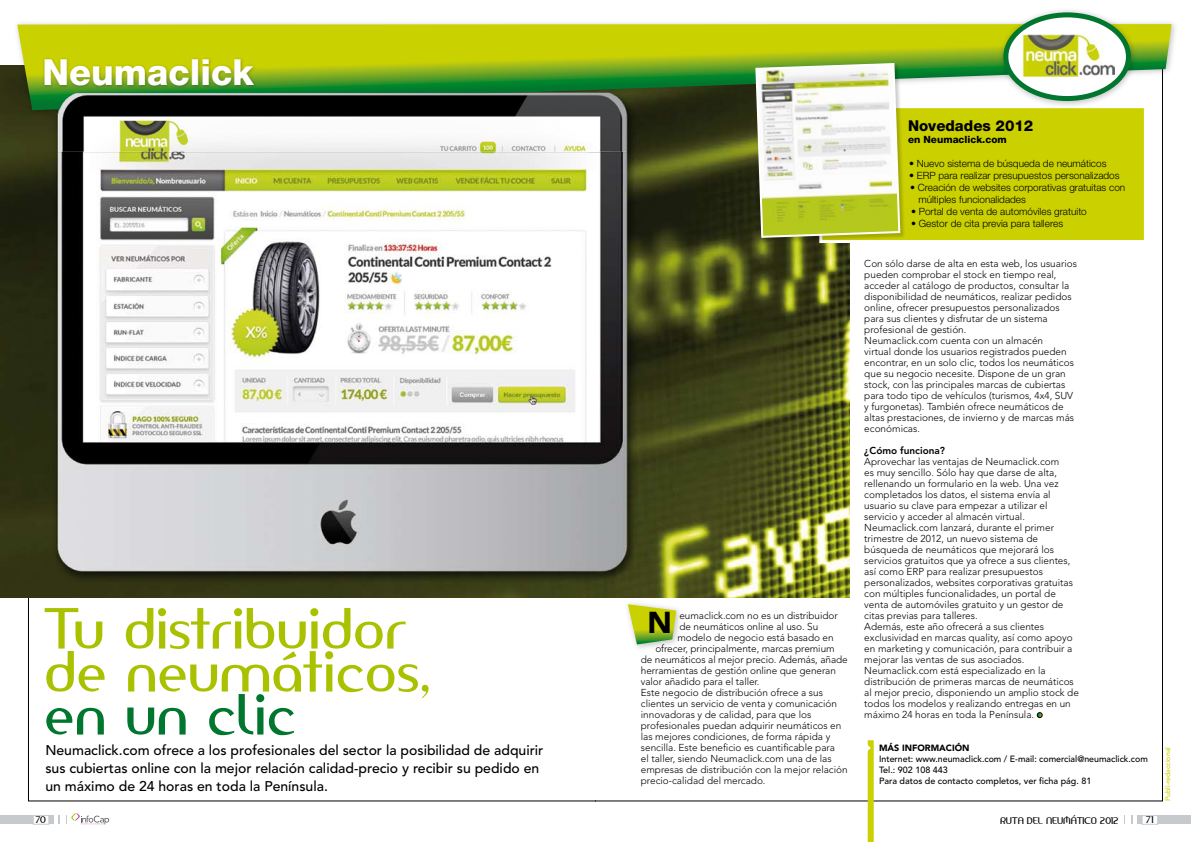
<style>
.page{position:relative;width:1191px;height:842px;background:#fff}
.page>*{position:absolute;margin:0;border:0;box-sizing:border-box;transform-origin:0 0}
.t1{font:54px "Amerika Sans";color:#aac100}
.t2{font:54px "Amerika Sans";color:#00762e}
.t3{font:800 36px "Helvetica Neue";color:#fff}
.t4{font:900 30px "Avenir";color:#000}
.t5{font:800 15px "Helvetica Neue";color:#000}
.t6{font:500 14px/18px "Avenir";color:#000}
.t7{font:300 10px/11px "Avenir";color:#000}
.t8{font:300 10px/12px "Helvetica Neue";color:#000}
.t9{font:800 10px "Helvetica Neue";color:#000}
.t10{font:800 10px "Avenir";color:#000}
.t11{font:500 9px/11px "Avenir";color:#000}
.t12{font:9px "Amerika Sans";color:#000}
.t13{font:900 9px "Avenir";color:#000}
.t14{font:500 7px "Avenir";color:#cbd100}
</style>
<div class="page">
<div style="left:33px;top:815px;width:16px;height:9px;border:1px solid #c6cacd"></div>
<div style="left:0;top:815px;width:33px;height:9px;background:#c6cacd"></div>
<svg style="left:50px;top:815px;width:9px;height:9px"></svg>
<svg style="left:66px;top:813px;width:43px;height:12px"></svg>
<div style="left:1142px;top:815px;width:15px;height:9px;border:1px solid #c6cacd"></div>
<div style="left:1158px;top:815px;width:33px;height:9px;background:#c6cacd"></div>
<svg style="left:1131px;top:815px;width:10px;height:9px"></svg>
<img style="left:0;top:66px;width:849px;height:531px">
<div style="left:12px;top:18px;width:1167px;height:101px;background:#000;opacity:.25"></div>
<svg style="left:17px;top:24px;width:1154px;height:86px;background:#c1cf1f"></svg>
<div style="left:42px;top:57px;width:215px;height:33px;background:#000;opacity:.25"></div>
<div style="left:622px;top:599px;width:62px;height:53px;background:#000;opacity:.25"></div>
<svg style="left:628px;top:604px;width:48px;height:40px;background:#bdce43"></svg>
<div style="left:820px;top:107px;width:325px;height:135px;background:#cbd100"></div>
<div style="left:819px;top:105px;width:327px;height:138px;border:3px solid #fff"></div>
<div style="left:997px;top:7px;width:142px;height:102px;background:#000;opacity:.25"></div>
<svg style="left:1005px;top:15px;width:123px;height:84px"></svg>
<div style="left:1003px;top:12px;width:128px;height:89px;border:5px solid #00762e;border-radius:50%"></div>
<img style="left:1022px;top:35px;width:92px;height:42px">
<div style="left:754px;top:62px;width:152px;height:182px;background:#000;opacity:.2"></div>
<svg style="left:754px;top:62px;width:147px;height:177px"></svg>
<svg style="left:1036px;top:712px;width:6px;height:6px"></svg>
<div style="left:867px;top:740px;width:6px;height:102px;background:#cbd100"></div>
<svg style="left:867px;top:741px;width:3px;height:13px"></svg>
<img style="left:609px;top:66px;width:233px;height:91px">
<img style="left:4px;top:66px;width:605px;height:91px">
<h2 class="t3" style="left:43px;top:51px;width:213px">Neumaclick</h2>
<h3 class="t5" style="left:908px;top:117px;width:127px">Novedades 2012</h3>
<p class="t9" style="left:908px;top:133px;width:100px">en Neumaclick.com</p>
<p class="t8" style="left:909px;top:157px;width:199px">• Nuevo sistema de búsqueda de neumáticos</p>
<p class="t8" style="left:909px;top:169px;width:212px">• ERP para realizar presupuestos personalizados</p>
<p class="t8" style="left:918px;top:181px;width:208px;text-indent:-8px">• Creación de websites corporativas gratuitas con múltiples funcionalidades</p>
<p class="t8" style="left:911px;top:205px;width:177px">• Portal de venta de automóviles gratuito</p>
<p class="t8" style="left:911px;top:217px;width:154px">• Gestor de cita previa para talleres</p>
<h1 class="t1" style="left:43px;top:595px;width:364px">Tu distribuidor</h1>
<h3 class="t4" style="left:647px;top:605px;width:26px">N</h3>
<h1 class="t1" style="left:43px;top:638px;width:388px">de neumáticos,</h1>
<p class="t7" style="left:679px;top:610px;width:160px">eumaclick.com no es un distribuidor</p>
<p class="t7" style="left:679px;top:621px;width:140px">de neumáticos online al uso. Su</p>
<p class="t7" style="left:677px;top:632px;width:158px">modelo de negocio está basado en</p>
<p class="t7" style="left:655px;top:643px;width:181px">ofrecer, principalmente, marcas premium</p>
<p class="t7" style="left:641px;top:654px;width:208px">de neumáticos al mejor precio. Además, añade</p>
<p class="t7" style="left:641px;top:665px;width:197px">herramientas de gestión online que generan</p>
<p class="t7" style="left:641px;top:676px;width:120px">valor añadido para el taller.</p>
<p class="t7" style="left:641px;top:687px;width:184px">Este negocio de distribución ofrece a sus</p>
<p class="t7" style="left:641px;top:698px;width:198px">clientes un servicio de venta y comunicación</p>
<p class="t7" style="left:641px;top:709px;width:172px">innovadoras y de calidad, para que los</p>
<p class="t7" style="left:641px;top:720px;width:202px">profesionales puedan adquirir neumáticos en</p>
<p class="t7" style="left:641px;top:731px;width:191px">las mejores condiciones, de forma rápida y</p>
<p class="t7" style="left:641px;top:742px;width:196px">sencilla. Este beneficio es cuantificable para</p>
<p class="t7" style="left:641px;top:753px;width:192px">el taller, siendo Neumaclick.com una de las</p>
<p class="t7" style="left:641px;top:764px;width:208px">empresas de distribución con la mejor relación</p>
<p class="t7" style="left:641px;top:775px;width:126px">precio-calidad del mercado.</p>
<h1 class="t2" style="left:43px;top:681px;width:253px">en un clic</h1>
<h3 class="t6" style="left:45px;top:741px;width:499px">Neumaclick.com ofrece a los profesionales del sector la posibilidad de adquirir sus cubiertas online con la mejor relación calidad-precio y recibir su pedido en un máximo de 24 horas en toda la Península.</h3>
<p class="t7" style="left:864px;top:258px;width:214px">Con sólo darse de alta en esta web, los usuarios pueden comprobar el stock en tiempo real, acceder al catálogo de productos, consultar la disponibilidad de neumáticos, realizar pedidos online, ofrecer presupuestos personalizados para sus clientes y disfrutar de un sistema profesional de gestión.<br>Neumaclick.com cuenta con un almacén<br>virtual donde los usuarios registrados pueden encontrar, en un solo clic, todos los neumáticos que su negocio necesite. Dispone de un gran stock, con las principales marcas de cubiertas para todo tipo de vehículos (turismos, 4x4, SUV y furgonetas). También ofrece neumáticos de altas prestaciones, de invierno y de marcas más económicas.</p>
<p class="t10" style="left:864px;top:445px;width:82px">¿Cómo funciona?</p>
<p class="t7" style="left:864px;top:456px;width:216px">Aprovechar las ventajas de Neumaclick.com<br>es muy sencillo. Sólo hay que darse de alta, rellenando un formulario en la web. Una vez completados los datos, el sistema envía al usuario su clave para empezar a utilizar el servicio y acceder al almacén virtual.<br>Neumaclick.com lanzará, durante el primer trimestre de 2012, un nuevo sistema de búsqueda de neumáticos que mejorará los servicios gratuitos que ya ofrece a sus clientes, así como ERP para realizar presupuestos personalizados, websites corporativas gratuitas con múltiples funcionalidades, un portal de venta de automóviles gratuito y un gestor de citas previas para talleres.<br>Además, este año ofrecerá a sus clientes exclusividad en marcas quality, así como apoyo en marketing y comunicación, para contribuir a mejorar las ventas de sus asociados.<br>Neumaclick.com está especializado en la distribución de primeras marcas de neumáticos al mejor precio, disponiendo un amplio stock de todos los modelos y realizando entregas en un máximo 24 horas en toda la Península.</p>
<p class="t13" style="left:879px;top:743px;width:91px">MÁS INFORMACIÓN</p>
<p class="t11" style="left:879px;top:754px;width:270px">Internet: www.neumaclick.com / E-mail: comercial@neumaclick.com<br>Tel.: 902 108 443<br>Para datos de contacto completos, ver ficha pág. 81</p>
<p class="t12" style="left:36px;top:814px;width:12px">70</p>
<p class="t12" style="left:1000px;top:815px;width:120px">RUTA DEL NEUMÁTICO 2012</p>
<p class="t12" style="left:1145px;top:814px;width:9px">71</p>
<p class="t14" style="left:1163px;top:801px;width:55px;rotate:-90deg">Publi-redaccional</p>
</div>
